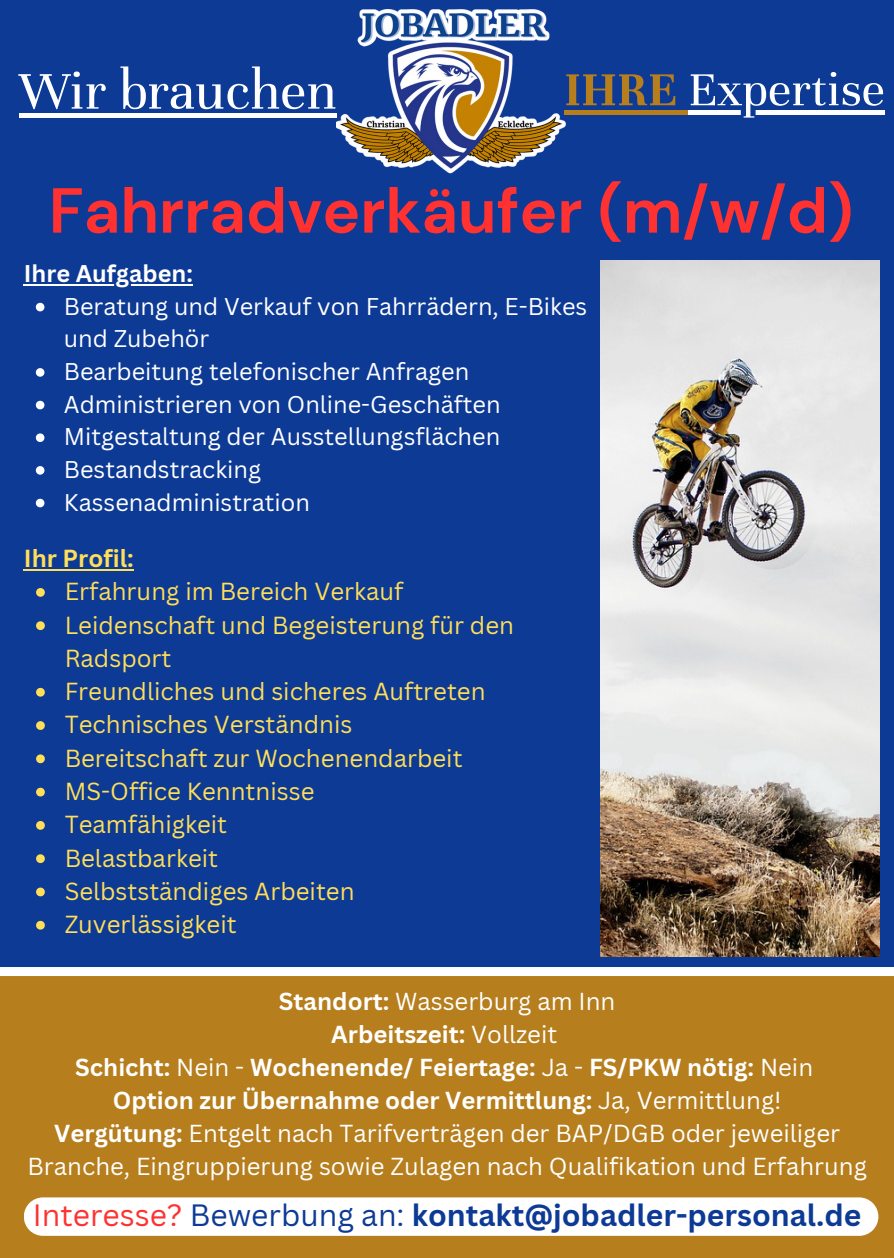
<style>
.page{position:relative;width:894px;height:1258px;background:#fff}
.page>*{position:absolute;margin:0;border:0;box-sizing:border-box;transform-origin:0 0}
.t1{font:700 63.3px "DM Sans";color:#ff3131}
.t2{font:57.6px "Unna";color:#fff}
.t3{font:51.6px "Unna";color:#fff}
.t4{font:700 30px "Canva Sans";color:#0d3a95}
.t5{font:24px/33.3px "Canva Sans";color:#ffde59}
.t6{font:24px/33px "Canva Sans";color:#fff;text-align:center}
.t7{font:700 24px "Canva Sans";color:#fff}
.t8{font:700 24px "Canva Sans";color:#ffde59}
.t9{font:23.7px/32.7px "Canva Sans";color:#fff}
.t10{font:700 23.7px "Canva Sans";color:#fff}
.s1{font-weight:700;color:#b67e1d}
.s2{font-weight:700}
.s3{font-weight:400}
.s4{font-weight:400;color:#ff3131}
</style>
<div class="page">
<div style="left:0;top:0;width:893px;height:1258px;background:#0d3a95"></div>
<div style="left:0;top:976px;width:893px;height:282px;background:#b67e1d"></div>
<div style="left:0;top:967px;width:893px;height:9px;background:#fff"></div>
<div style="left:24px;top:1197px;width:854px;height:39px;background:#fff"></div>
<img style="left:336px;top:9px;width:229px;height:165px">
<img style="left:600px;top:260px;width:279px;height:696px">
<div style="left:19px;top:113px;width:317px;height:5px;background:#fff"></div>
<svg style="left:36px;top:588px;width:9px;height:9px"></svg>
<svg style="left:36px;top:621px;width:9px;height:9px"></svg>
<svg style="left:36px;top:688px;width:9px;height:8px"></svg>
<svg style="left:36px;top:721px;width:9px;height:9px"></svg>
<svg style="left:36px;top:754px;width:9px;height:9px"></svg>
<svg style="left:36px;top:788px;width:9px;height:8px"></svg>
<svg style="left:36px;top:821px;width:9px;height:9px"></svg>
<svg style="left:36px;top:854px;width:9px;height:9px"></svg>
<svg style="left:36px;top:887px;width:9px;height:9px"></svg>
<svg style="left:36px;top:921px;width:9px;height:8px"></svg>
<hr style="left:24px;top:569px;width:110px;height:1px;background:#ffde59">
<hr style="left:564px;top:110px;width:124px;height:4px;background:#b67e1d">
<hr style="left:688px;top:110px;width:196px;height:4px;background:#fff">
<svg style="left:36px;top:303px;width:8px;height:8px"></svg>
<svg style="left:36px;top:368px;width:8px;height:9px"></svg>
<svg style="left:36px;top:401px;width:8px;height:8px"></svg>
<svg style="left:36px;top:433px;width:8px;height:9px"></svg>
<svg style="left:36px;top:466px;width:8px;height:9px"></svg>
<svg style="left:36px;top:499px;width:8px;height:8px"></svg>
<hr style="left:24px;top:284px;width:169px;height:2px;background:#fff">
<p class="t2" style="left:19px;top:58px;width:319px">Wir brauchen</p>
<p class="t3" style="left:564px;top:60px;width:322px"><span class="s1">IHRE</span> Expertise</p>
<p class="t1" style="left:49px;top:170px;width:805px">Fahrradverkäufer (m/w/d)</p>
<p class="t10" style="left:24px;top:257px;width:170px">Ihre Aufgaben:</p>
<p class="t9" style="left:64px;top:289px;width:525px">Beratung und Verkauf von Fahrrädern, E-Bikes und Zubehör</p>
<p class="t9" style="left:64px;top:355px;width:407px">Bearbeitung telefonischer Anfragen</p>
<p class="t9" style="left:64px;top:387px;width:438px">Administrieren von Online-Geschäften</p>
<p class="t9" style="left:64px;top:420px;width:438px">Mitgestaltung der Ausstellungsflächen</p>
<p class="t9" style="left:64px;top:452px;width:199px">Bestandstracking</p>
<p class="t9" style="left:64px;top:485px;width:248px">Kassenadministration</p>
<p class="t8" style="left:24px;top:541px;width:111px">Ihr Profil:</p>
<p class="t5" style="left:65px;top:574px;width:340px">Erfahrung im Bereich Verkauf</p>
<p class="t5" style="left:65px;top:607px;width:451px">Leidenschaft und Begeisterung für den<br>Radsport</p>
<p class="t5" style="left:65px;top:674px;width:422px">Freundliches und sicheres Auftreten</p>
<p class="t5" style="left:65px;top:707px;width:289px">Technisches Verständnis</p>
<p class="t5" style="left:65px;top:741px;width:399px">Bereitschaft zur Wochenendarbeit</p>
<p class="t5" style="left:65px;top:774px;width:251px">MS-Office Kenntnisse</p>
<p class="t5" style="left:65px;top:807px;width:164px">Teamfähigkeit</p>
<p class="t5" style="left:65px;top:840px;width:155px">Belastbarkeit</p>
<p class="t5" style="left:65px;top:874px;width:291px">Selbstständiges Arbeiten</p>
<p class="t5" style="left:65px;top:907px;width:173px">Zuverlässigkeit</p>
<p class="t6" style="left:279px;top:984px;width:338px"><span class="s2">Standort:</span> Wasserburg am Inn</p>
<p class="t7" style="left:331px;top:1017px;width:227px">Arbeitszeit: <span class="s3">Vollzeit</span></p>
<p class="t7" style="left:75px;top:1050px;width:739px">Schicht: <span class="s3">Nein -</span> Wochenende/ Feiertage: <span class="s3">Ja -</span> FS/PKW nötig: <span class="s3">Nein</span></p>
<p class="t7" style="left:113px;top:1083px;width:670px">Option zur Übernahme oder Vermittlung: <span class="s3">Ja, Vermittlung!</span></p>
<p class="t6" style="left:27px;top:1116px;width:840px"><span class="s2">Vergütung:</span> Entgelt nach Tarifverträgen der BAP/DGB oder jeweiliger<br>Branche, Eingruppierung sowie Zulagen nach Qualifikation und Erfahrung</p>
<p class="t4" style="left:33px;top:1194px;width:830px"><span class="s4">Interesse?</span> <span class="s3">Bewerbung an:</span> kontakt@jobadler-personal.de</p>
</div>
